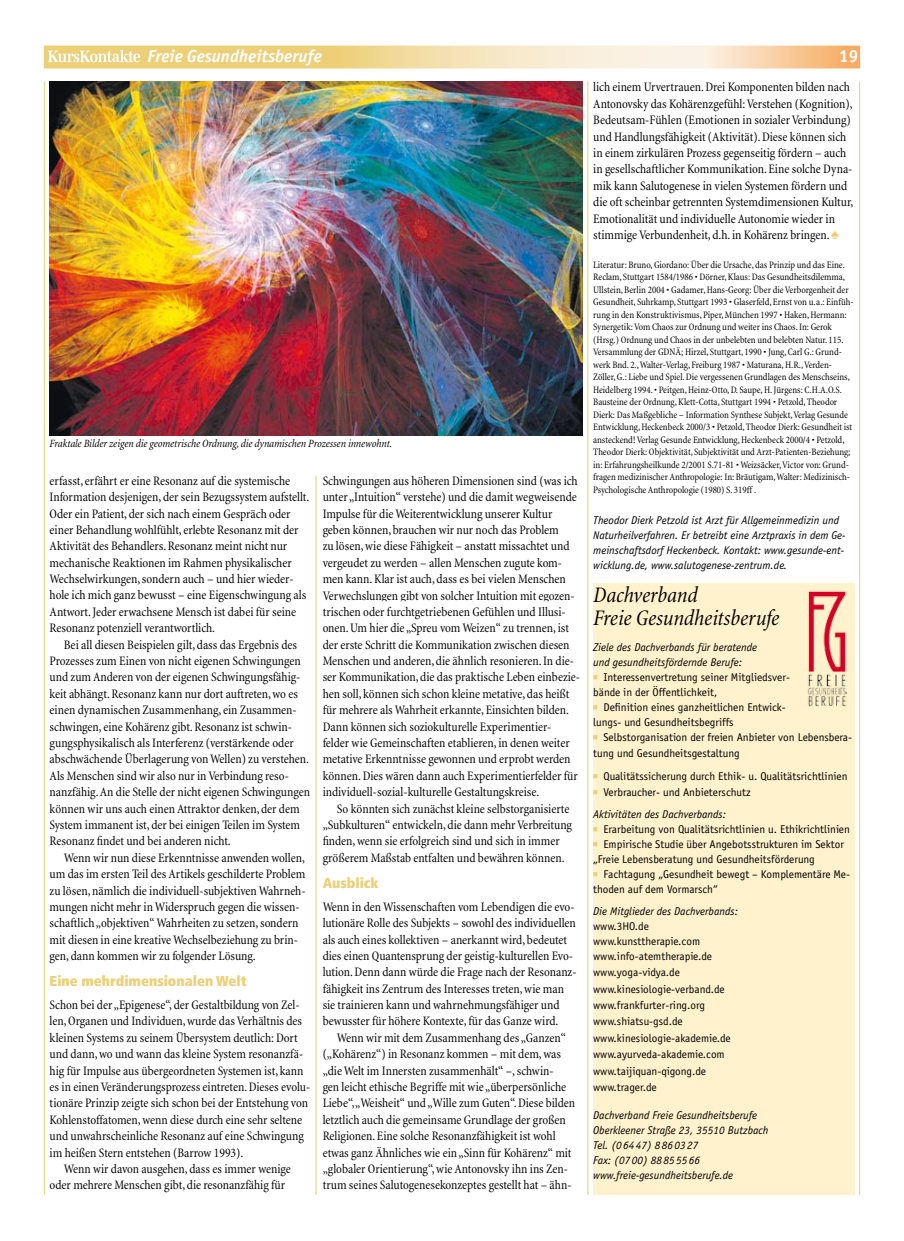
<style>
.page{position:relative;width:904px;height:1241px;background:#fff}
.page>*{position:absolute;margin:0;border:0;box-sizing:border-box;transform-origin:0 0}
.t1{font:italic condensed 22.5px/22.5px "Minion";letter-spacing:-.005em;color:#000}
.t2{font:italic 700 17.5px "Officina Sans";color:#fff}
.t3{font:700 17.5px "Officina Sans";color:#fff}
.t4{font:900 condensed 14.38px "Frutiger";color:#eccf77}
.t5{font:condensed 13.12px/16.4px "Minion";letter-spacing:-.005em;color:#000}
.t6{font:11.25px/16px "Officina Sans";color:#000}
.t7{font:italic 11.25px/15px "Officina Sans";color:#000}
.t8{font:italic condensed 11.25px "Minion";letter-spacing:-.01em;color:#000}
.t9{font:condensed 10px/12.5px "Minion";letter-spacing:-.005em;color:#000}
.s1{color:#eccf77}
</style>
<div class="page">
<svg style="left:46px;top:48px;width:811px;height:18px;background:#f3daa4"></svg>
<div style="left:44px;top:46px;width:815px;height:22px;border:1px solid #fff"></div>
<svg style="left:48px;top:50px;width:92px;height:12px"></svg>
<hr style="left:44px;top:81px;width:1px;height:1113px;background:#eccf77">
<hr style="left:859px;top:81px;width:1px;height:1113px;background:#eccf77">
<hr style="left:316px;top:475px;width:1px;height:719px;background:#eccf77">
<hr style="left:587px;top:81px;width:1px;height:1113px;background:#eccf77">
<div style="left:593px;top:583px;width:261px;height:611px;background:#fff2cd"></div>
<img style="left:807px;top:591px;width:39px;height:115px">
<img style="left:50px;top:82px;width:532px;height:353px">
<h2 class="t2" style="left:147px;top:46px;width:176px">Freie Gesundheitsberufe</h2>
<h2 class="t3" style="left:839px;top:45px;width:21px">19</h2>
<p class="t8" style="left:50px;top:438px;width:344px">Fraktale Bilder zeigen die geometrische Ordnung, die dynamischen Prozessen innewohnt.</p>
<p class="t5" style="left:50px;top:472px;width:261px">erfasst, erfährt er eine Resonanz auf die systemische Information desjenigen, der sein Bezugssystem aufstellt.<br>Oder ein Patient, der sich nach einem Gespräch oder einer Behandlung wohlfühlt, erlebte Resonanz mit der Aktivität des Behandlers. Resonanz meint nicht nur mechanische Reaktionen im Rahmen physikalischer Wechselwirkungen, sondern auch – und hier wieder&shy;hole ich mich ganz bewusst – eine Eigenschwingung als Antwort. Jeder erwachsene Mensch ist dabei für seine Resonanz potenziell verantwortlich.</p>
<p class="t5" style="left:50px;top:636px;width:262px;text-indent:14px">Bei all diesen Beispielen gilt, dass das Ergebnis des Prozesses zum Einen von nicht eigenen Schwingungen und zum Anderen von der eigenen Schwingungsfähig&shy;keit abhängt. Resonanz kann nur dort auftreten, wo es einen dynamischen Zusammenhang, ein Zusammen&shy;schwingen, eine Kohärenz gibt. Resonanz ist schwin&shy;gungsphysikalisch als Interferenz (verstärkende oder abschwächende Überlagerung von Wellen) zu verstehen.<br>Als Menschen sind wir also nur in Verbindung reso&shy;nanzfähig. An die Stelle der nicht eigenen Schwingungen können wir uns auch einen Attraktor denken, der dem System immanent ist, der bei einigen Teilen im System Resonanz findet und bei anderen nicht.</p>
<p class="t5" style="left:50px;top:849px;width:257px;text-indent:14px">Wenn wir nun diese Erkenntnisse anwenden wollen, um das im ersten Teil des Artikels geschilderte Problem zu lösen, nämlich die individuell-subjektiven Wahrneh&shy;mungen nicht mehr in Widerspruch gegen die wissen&shy;schaftlich „objektiven“ Wahrheiten zu setzen, sondern mit diesen in eine kreative Wechselbeziehung zu brin&shy;gen, dann kommen wir zu folgender Lösung.</p>
<p class="t4" style="left:50px;top:972px;width:198px">Eine mehrdimensionalen Welt</p>
<p class="t5" style="left:50px;top:996px;width:262px">Schon bei der „Epigenese“, der Gestaltbildung von Zel&shy;len, Organen und Individuen, wurde das Verhältnis des kleinen Systems zu seinem Übersystem deutlich: Dort und dann, wo und wann das kleine System resonanzfä&shy;hig für Impulse aus übergeordneten Systemen ist, kann es in einen Veränderungsprozess eintreten. Dieses evolu&shy;tionäre Prinzip zeigte sich schon bei der Entstehung von Kohlenstoffatomen, wenn diese durch eine sehr seltene und unwahrscheinliche Resonanz auf eine Schwingung im heißen Stern entstehen (Barrow 1993).</p>
<p class="t5" style="left:50px;top:1160px;width:243px;text-indent:14px">Wenn wir davon ausgehen, dass es immer wenige oder mehrere Menschen gibt, die resonanzfähig für</p>
<p class="t5" style="left:323px;top:472px;width:259px">Schwingungen aus höheren Dimensionen sind (was ich unter „Intuition“ verstehe) und die damit wegweisende Impulse für die Weiterentwicklung unserer Kultur geben können, brauchen wir nur noch das Problem<br>zu lösen, wie diese Fähigkeit – anstatt missachtet und vergeudet zu werden – allen Menschen zugute kom&shy;men kann. Klar ist auch, dass es bei vielen Menschen Verwechslungen gibt von solcher Intuition mit egozen&shy;trischen oder furchtgetriebenen Gefühlen und Illusi&shy;onen. Um hier die „Spreu vom Weizen“ zu trennen, ist der erste Schritt die Kommunikation zwischen diesen Menschen und anderen, die ähnlich resonieren. In die&shy;ser Kommunikation, die das praktische Leben einbezie&shy;hen soll, können sich schon kleine metative, das heißt für mehrere als Wahrheit erkannte, Einsichten bilden.<br>Dann können sich soziokulturelle Experimentier&shy;felder wie Gemeinschaften etablieren, in denen weiter metative Erkenntnisse gewonnen und erprobt werden können. Dies wären dann auch Experimentierfelder für individuell-sozial-kulturelle Gestaltungskreise.</p>
<p class="t5" style="left:323px;top:800px;width:251px;text-indent:14px">So könnten sich zunächst kleine selbstorganisierte „Subkulturen“ entwickeln, die dann mehr Verbreitung finden, wenn sie erfolgreich sind und sich in immer größerem Maßstab entfalten und bewähren können.</p>
<p class="t4" style="left:323px;top:874px;width:57px">Ausblick</p>
<p class="t5" style="left:323px;top:898px;width:255px">Wenn in den Wissenschaften vom Lebendigen die evo&shy;lutionäre Rolle des Subjekts – sowohl des individuellen als auch eines kollektiven – anerkannt wird, bedeutet dies einen Quantensprung der geistig-kulturellen Evo&shy;lution. Denn dann würde die Frage nach der Resonanz&shy;fähigkeit ins Zentrum des Interesses treten, wie man sie trainieren kann und wahrnehmungsfähiger und bewusster für höhere Kontexte, für das Ganze wird.</p>
<p class="t5" style="left:323px;top:1029px;width:254px;text-indent:14px">Wenn wir mit dem Zusammenhang des „Ganzen“ („Kohärenz“) in Resonanz kommen – mit dem, was „die Welt im Innersten zusammenhält“ –, schwin-<br>gen leicht ethische Begriffe mit wie „überpersönliche Liebe“, „Weisheit“ und „Wille zum Guten“. Diese bilden letztlich auch die gemeinsame Grundlage der großen Religionen. Eine solche Resonanzfähigkeit ist wohl etwas ganz Ähnliches wie ein „Sinn für Kohärenz“ mit „globaler Orientierung“, wie Antonovsky ihn ins Zen&shy;trum seines Salutogenesekonzeptes gestellt hat – ähn-</p>
<p class="t5" style="left:593px;top:79px;width:262px">lich einem Urvertrauen. Drei Komponenten bilden nach Antonovsky das Kohärenzgefühl: Verstehen (Kognition), Bedeutsam-Fühlen (Emotionen in sozialer Verbindung) und Handlungsfähigkeit (Aktivität). Diese können sich in einem zirkulären Prozess gegenseitig fördern – auch in gesellschaftlicher Kommunikation. Eine solche Dyna&shy;mik kann Salutogenese in vielen Systemen fördern und die oft scheinbar getrennten Systemdimensionen Kultur, Emotionalität und individuelle Autonomie wieder in stimmige Verbundenheit, d.h. in Kohärenz bringen. <span class="s1">♠</span></p>
<p class="t9" style="left:593px;top:258px;width:262px">Literatur: Bruno, Giordano: Über die Ursache, das Prinzip und das Eine.<br>Reclam, Stuttgart 1584/1986 • Dörner, Klaus: Das Gesundheitsdilemma, Ullstein, Berlin 2004 • Gadamer, Hans-Georg: Über die Verborgenheit der Gesundheit, Suhrkamp, Stuttgart 1993 • Glaserfeld, Ernst von u.a.: Einfüh&shy;rung in den Konstruktivismus, Piper, München 1997 • Haken, Hermann:<br>Synergetik: Vom Chaos zur Ordnung und weiter ins Chaos. In: Gerok (Hrsg.) Ordnung und Chaos in der unbelebten und belebten Natur. 115.<br>Versammlung der GDNÄ; Hirzel, Stuttgart, 1990 • Jung, Carl G.: Grund&shy;werk Bnd. 2., Walter-Verlag, Freiburg 1987 • Maturana, H.R., Verden-Zöller, G.: Liebe und Spiel. Die vergessenen Grundlagen des Menschseins, Heidelberg 1994. • Peitgen, Heinz-Otto, D. Saupe, H. Jürgens: C.H.A.O.S.<br>Bausteine der Ordnung, Klett-Cotta, Stuttgart 1994 • Petzold, Theodor Dierk: Das Maßgebliche – Information Synthese Subjekt, Verlag Gesunde Entwicklung, Heckenbeck 2000/3 • Petzold, Theodor Dierk: Gesundheit ist ansteckend! Verlag Gesunde Entwicklung, Heckenbeck 2000/4 • Petzold, Theodor Dierk: Objektivität, Subjektivität und Arzt-Patienten-Beziehung; in: Erfahrungsheilkunde 2/2001 S.71-81 • Weizsäcker, Victor von: Grund&shy;fragen medizinischer Anthropologie: In: Bräutigam, Walter: Medizinisch-Psychologische Anthropologie (1980) S. 319ff .</p>
<p class="t7" style="left:593px;top:513px;width:254px">Theodor Dierk Petzold ist Arzt für Allgemeinmedizin und Naturheilverfahren. Er betreibt eine Arztpraxis in dem Ge&shy;meinschaftsdorf Heckenbeck. Kontakt: www.gesunde-ent&shy;wicklung.de, www.salutogenese-zentrum.de.</p>
<h1 class="t1" style="left:593px;top:584px;width:188px">Dachverband<br>Freie Gesundheitsberufe</h1>
<p class="t7" style="left:593px;top:640px;width:165px">Ziele des Dachverbands für beratende und gesundheitsfördernde Berufe:</p>
<p class="t6" style="left:593px;top:670px;width:198px;line-height:15px;text-indent:10px">Interessenvertretung seiner Mitgliedsver&shy;bände in der Öffentlichkeit,</p>
<p class="t6" style="left:593px;top:700px;width:194px;line-height:15px;text-indent:10px">Definition eines ganzheitlichen Entwick&shy;lungs- und Gesundheitsbegriffs</p>
<p class="t6" style="left:593px;top:730px;width:260px;line-height:15px;text-indent:10px">Selbstorganisation der freien Anbieter von Lebensbera&shy;tung und Gesundheitsgestaltung</p>
<p class="t6" style="left:603px;top:767px;width:245px;line-height:16.4px">Qualitätssicherung durch Ethik- u. Qualitätsrichtlinien<br>Verbraucher- und Anbieterschutz</p>
<p class="t7" style="left:593px;top:806px;width:134px">Aktivitäten des Dachverbands:</p>
<p class="t6" style="left:603px;top:821px;width:248px">Erarbeitung von Qualitätsrichtlinien u. Ethikrichtlinien</p>
<p class="t6" style="left:603px;top:836px;width:242px">Empirische Studie über Angebotsstrukturen im Sektor</p>
<p class="t6" style="left:593px;top:851px;width:223px">„Freie Lebensberatung und Gesundheitsförderung</p>
<p class="t6" style="left:603px;top:866px;width:248px">Fachtagung „Gesundheit bewegt – Komplementäre Me-</p>
<p class="t6" style="left:593px;top:881px;width:126px">thoden auf dem Vormarsch“</p>
<p class="t7" style="left:593px;top:903px;width:146px">Die Mitglieder des Dachverbands:</p>
<p class="t6" style="left:593px;top:918px;width:139px">www.3HO.de www.kunsttherapie.com www.info-atemtherapie.de www.yoga-vidya.de www.kinesiologie-verband.de www.frankfurter-ring.org www.shiatsu-gsd.de www.kinesiologie-akademie.de www.ayurveda-akademie.com www.taijiquan-qigong.de www.trager.de</p>
<p class="t7" style="left:593px;top:1107px;width:177px">Dachverband Freie Gesundheitsberufe<br>Oberkleener Straße 23, 35510 Butzbach<br>Tel. (06447) 8860327<br>Fax: (0700) 88855566 www.freie-gesundheitsberufe.de</p>
</div>
